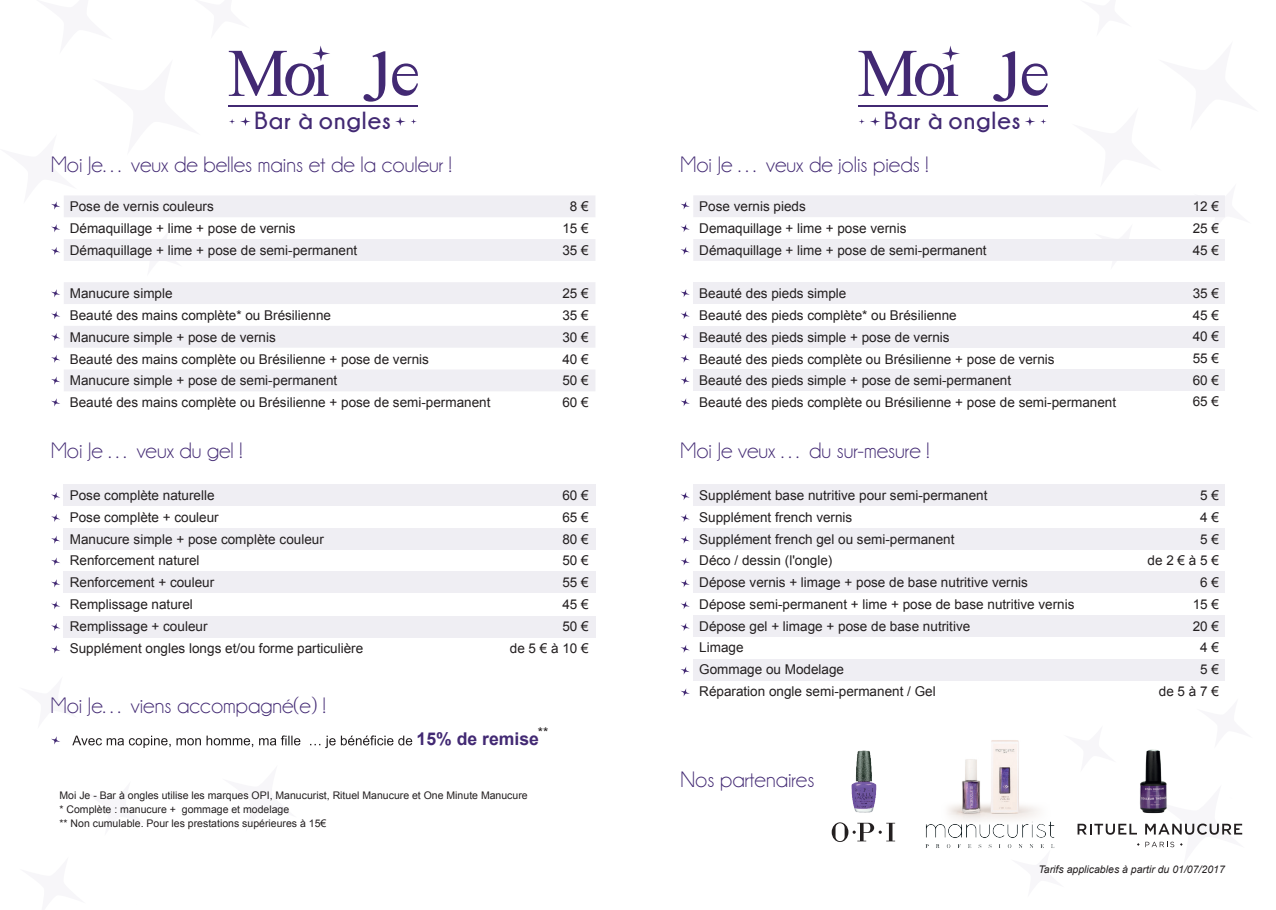
<style>
.page{position:relative;width:1276px;height:910px;background:#fff}
.page>*{position:absolute;margin:0;border:0;box-sizing:border-box;transform-origin:0 0}
.t1{font:700 24.75px "Champagne&Limousines";letter-spacing:.045em;color:#422973}
.t2{font:22.5px "Champagne&Limousines";color:#422973}
.t3{font:700 17.55px "Arial";color:#422973}
.t4{font:13.5px/21.9px "Arial";color:#231f20}
.t5{font:10.5px/13.8px "Arial";color:#231f20}
.t6{font:italic 10.5px "Arial";color:#231f20}
</style>
<div class="page">
<svg style="left:64px;top:282px;width:531px;height:109px;fill:#efeef3"></svg>
<svg style="left:51px;top:289px;width:9px;height:8px"></svg>
<svg style="left:51px;top:355px;width:9px;height:8px"></svg>
<svg style="left:51px;top:311px;width:9px;height:8px"></svg>
<svg style="left:51px;top:376px;width:9px;height:9px"></svg>
<svg style="left:51px;top:333px;width:9px;height:8px"></svg>
<svg style="left:51px;top:398px;width:9px;height:8px"></svg>
<div style="left:454px;top:571px;width:141px;height:22px;background:#efeef3"></div>
<div style="left:64px;top:571px;width:390px;height:22px;background:#efeef3"></div>
<div style="left:454px;top:528px;width:141px;height:22px;background:#efeef3"></div>
<div style="left:64px;top:528px;width:390px;height:22px;background:#efeef3"></div>
<div style="left:454px;top:484px;width:141px;height:22px;background:#efeef3"></div>
<div style="left:64px;top:484px;width:390px;height:22px;background:#efeef3"></div>
<svg style="left:51px;top:492px;width:9px;height:8px"></svg>
<svg style="left:51px;top:514px;width:9px;height:8px"></svg>
<svg style="left:51px;top:536px;width:9px;height:8px"></svg>
<div style="left:454px;top:616px;width:141px;height:21px;background:#efeef3"></div>
<div style="left:64px;top:616px;width:390px;height:21px;background:#efeef3"></div>
<svg style="left:831px;top:822px;width:64px;height:20px"></svg>
<img style="left:925px;top:824px;width:130px;height:24px">
<img style="left:851px;top:750px;width:26px;height:63px">
<img style="left:940px;top:740px;width:115px;height:85px">
<div style="left:1140px;top:369px;width:85px;height:22px;background:#efeef3"></div>
<div style="left:693px;top:369px;width:447px;height:22px;background:#efeef3"></div>
<div style="left:1140px;top:326px;width:85px;height:22px;background:#efeef3"></div>
<div style="left:693px;top:326px;width:447px;height:22px;background:#efeef3"></div>
<div style="left:1140px;top:282px;width:85px;height:22px;background:#efeef3"></div>
<div style="left:693px;top:282px;width:447px;height:22px;background:#efeef3"></div>
<svg style="left:680px;top:289px;width:10px;height:8px"></svg>
<svg style="left:680px;top:355px;width:10px;height:8px"></svg>
<svg style="left:680px;top:311px;width:10px;height:8px"></svg>
<svg style="left:681px;top:376px;width:9px;height:9px"></svg>
<svg style="left:680px;top:333px;width:10px;height:8px"></svg>
<svg style="left:680px;top:398px;width:10px;height:8px"></svg>
<div style="left:1083px;top:659px;width:142px;height:22px;background:#efeef3"></div>
<div style="left:693px;top:659px;width:390px;height:22px;background:#efeef3"></div>
<div style="left:1083px;top:615px;width:142px;height:22px;background:#efeef3"></div>
<div style="left:693px;top:615px;width:390px;height:22px;background:#efeef3"></div>
<div style="left:1083px;top:571px;width:142px;height:22px;background:#efeef3"></div>
<div style="left:693px;top:571px;width:390px;height:22px;background:#efeef3"></div>
<div style="left:1083px;top:528px;width:142px;height:22px;background:#efeef3"></div>
<div style="left:693px;top:528px;width:390px;height:22px;background:#efeef3"></div>
<div style="left:1083px;top:484px;width:142px;height:22px;background:#efeef3"></div>
<div style="left:693px;top:484px;width:390px;height:22px;background:#efeef3"></div>
<svg style="left:680px;top:492px;width:10px;height:8px"></svg>
<svg style="left:681px;top:557px;width:9px;height:9px"></svg>
<svg style="left:680px;top:645px;width:10px;height:8px"></svg>
<svg style="left:680px;top:514px;width:10px;height:8px"></svg>
<svg style="left:680px;top:579px;width:10px;height:8px"></svg>
<svg style="left:681px;top:666px;width:9px;height:9px"></svg>
<svg style="left:680px;top:536px;width:10px;height:8px"></svg>
<svg style="left:680px;top:623px;width:10px;height:8px"></svg>
<svg style="left:680px;top:601px;width:10px;height:8px"></svg>
<svg style="left:680px;top:688px;width:10px;height:8px"></svg>
<svg style="left:1077px;top:824px;width:24px;height:11px"></svg>
<svg style="left:1145px;top:823px;width:98px;height:25px"></svg>
<img style="left:1101px;top:749px;width:107px;height:91px">
<svg style="left:51px;top:45px;width:544px;height:216px"></svg>
<svg style="left:680px;top:45px;width:545px;height:216px"></svg>
<svg style="left:72px;top:735px;width:340px;height:13px"></svg>
<svg style="left:51px;top:736px;width:9px;height:8px"></svg>
<svg style="left:51px;top:579px;width:9px;height:8px"></svg>
<svg style="left:51px;top:601px;width:9px;height:8px"></svg>
<svg style="left:51px;top:645px;width:9px;height:8px"></svg>
<svg style="left:51px;top:557px;width:9px;height:9px"></svg>
<svg style="left:51px;top:623px;width:9px;height:8px"></svg>
<h1 class="t1" style="left:254px;top:106px;width:138px">Bar à ongles</h1>
<h1 class="t1" style="left:884px;top:106px;width:138px">Bar à ongles</h1>
<h2 class="t2" style="left:51px;top:153px;width:402px">Moi Je… veux de belles mains et de la couleur !</h2>
<p class="t4" style="left:70px;top:196px;width:146px">Pose de vernis couleurs</p>
<p class="t4" style="left:570px;top:196px;width:20px">8 €</p>
<p class="t4" style="left:70px;top:218px;width:227px">Démaquillage + lime + pose de vernis</p>
<p class="t4" style="left:562px;top:218px;width:28px">15 €</p>
<p class="t4" style="left:70px;top:239px;width:289px">Démaquillage + lime + pose de semi-permanent</p>
<p class="t4" style="left:562px;top:239px;width:28px">35 €</p>
<p class="t4" style="left:70px;top:282px;width:104px">Manucure simple</p>
<p class="t4" style="left:562px;top:282px;width:28px">25 €</p>
<p class="t4" style="left:70px;top:304px;width:263px">Beauté des mains complète* ou Brésilienne</p>
<p class="t4" style="left:562px;top:304px;width:28px">35 €</p>
<p class="t4" style="left:70px;top:326px;width:207px">Manucure simple + pose de vernis</p>
<p class="t4" style="left:562px;top:326px;width:28px">30 €</p>
<p class="t4" style="left:70px;top:348px;width:361px">Beauté des mains complète ou Brésilienne + pose de vernis</p>
<p class="t4" style="left:562px;top:348px;width:28px">40 €</p>
<p class="t4" style="left:70px;top:370px;width:269px">Manucure simple + pose de semi-permanent</p>
<p class="t4" style="left:562px;top:370px;width:28px">50 €</p>
<p class="t4" style="left:70px;top:392px;width:422px">Beauté des mains complète ou Brésilienne + pose de semi-permanent</p>
<p class="t4" style="left:562px;top:392px;width:28px">60 €</p>
<h2 class="t2" style="left:51px;top:439px;width:193px">Moi Je … veux du gel !</h2>
<p class="t4" style="left:70px;top:484px;width:146px">Pose complète naturelle</p>
<p class="t4" style="left:562px;top:484px;width:28px">60 €</p>
<p class="t4" style="left:70px;top:506px;width:150px">Pose complète + couleur</p>
<p class="t4" style="left:562px;top:506px;width:28px">65 €</p>
<p class="t4" style="left:70px;top:528px;width:255px">Manucure simple + pose complète couleur</p>
<p class="t4" style="left:562px;top:528px;width:28px">80 €</p>
<p class="t4" style="left:70px;top:550px;width:131px">Renforcement naturel</p>
<p class="t4" style="left:562px;top:550px;width:28px">50 €</p>
<p class="t4" style="left:70px;top:572px;width:146px">Renforcement + couleur</p>
<p class="t4" style="left:562px;top:572px;width:28px">55 €</p>
<p class="t4" style="left:70px;top:593px;width:125px">Remplissage naturel</p>
<p class="t4" style="left:562px;top:593px;width:28px">45 €</p>
<p class="t4" style="left:70px;top:615px;width:139px">Remplissage + couleur</p>
<p class="t4" style="left:562px;top:615px;width:28px">50 €</p>
<p class="t4" style="left:70px;top:638px;width:295px">Supplément ongles longs et/ou forme particulière</p>
<p class="t4" style="left:510px;top:638px;width:80px">de 5 € à 10 €</p>
<h2 class="t2" style="left:51px;top:694px;width:276px">Moi Je… viens accompagné(e) !</h2>
<p class="t3" style="left:416px;top:727px;width:133px">15% de remise<sup>**</sup></p>
<p class="t5" style="left:60px;top:789px;width:470px">Moi Je - Bar à ongles utilise les marques OPI, Manucurist, Rituel Manucure et One Minute Manucure * Complète : manucure + gommage et modelage<br>** Non cumulable. Pour les prestations supérieures à 15€</p>
<h2 class="t2" style="left:680px;top:153px;width:249px">Moi Je … veux de jolis pieds !</h2>
<p class="t4" style="left:699px;top:196px;width:108px">Pose vernis pieds</p>
<p class="t4" style="left:1192px;top:196px;width:28px">12 €</p>
<p class="t4" style="left:699px;top:217px;width:209px">Demaquillage + lime + pose vernis</p>
<p class="t4" style="left:1192px;top:217px;width:28px">25 €</p>
<p class="t4" style="left:699px;top:239px;width:289px">Démaquillage + lime + pose de semi-permanent</p>
<p class="t4" style="left:1192px;top:239px;width:28px">45 €</p>
<p class="t4" style="left:699px;top:282px;width:149px">Beauté des pieds simple</p>
<p class="t4" style="left:1192px;top:282px;width:28px">35 €</p>
<p class="t4" style="left:699px;top:304px;width:259px">Beauté des pieds complète* ou Brésilienne</p>
<p class="t4" style="left:1192px;top:304px;width:28px">45 €</p>
<p class="t4" style="left:699px;top:326px;width:418px">Beauté des pieds simple + pose de vernis<br>Beauté des pieds complète ou Brésilienne + pose de vernis<br>Beauté des pieds simple + pose de semi-permanent<br>Beauté des pieds complète ou Brésilienne + pose de semi-permanent</p>
<p class="t4" style="left:1192px;top:325px;width:28px;text-align:justify">40 € 55 € 60 € 65 €</p>
<h2 class="t2" style="left:680px;top:439px;width:250px">Moi Je veux … du sur-mesure !</h2>
<p class="t4" style="left:699px;top:484px;width:290px">Supplément base nutritive pour semi-permanent</p>
<p class="t4" style="left:1200px;top:484px;width:20px">5 €</p>
<p class="t4" style="left:699px;top:506px;width:155px">Supplément french vernis</p>
<p class="t4" style="left:1200px;top:506px;width:20px">4 €</p>
<p class="t4" style="left:699px;top:528px;width:257px">Supplément french gel ou semi-permanent</p>
<p class="t4" style="left:1200px;top:528px;width:20px">5 €</p>
<p class="t4" style="left:699px;top:550px;width:135px">Déco / dessin (l'ongle)</p>
<p class="t4" style="left:1147px;top:550px;width:73px">de 2 € à 5 €</p>
<p class="t4" style="left:699px;top:594px;width:377px">Dépose semi-permanent + lime + pose de base nutritive vernis</p>
<p class="t4" style="left:1192px;top:594px;width:28px">15 €</p>
<p class="t4" style="left:699px;top:572px;width:330px">Dépose vernis + limage + pose de base nutritive vernis</p>
<p class="t4" style="left:1200px;top:572px;width:20px">6 €</p>
<p class="t4" style="left:699px;top:616px;width:272px">Dépose gel + limage + pose de base nutritive</p>
<p class="t4" style="left:1192px;top:616px;width:28px">20 €</p>
<p class="t4" style="left:699px;top:637px;width:46px">Limage</p>
<p class="t4" style="left:1200px;top:637px;width:20px">4 €</p>
<p class="t4" style="left:699px;top:659px;width:146px">Gommage ou Modelage</p>
<p class="t4" style="left:1200px;top:659px;width:20px">5 €</p>
<p class="t4" style="left:699px;top:681px;width:238px">Réparation ongle semi-permanent / Gel</p>
<p class="t4" style="left:1159px;top:681px;width:62px">de 5 à 7 €</p>
<h2 class="t2" style="left:680px;top:768px;width:135px">Nos partenaires</h2>
<p class="t6" style="left:1038px;top:863px;width:188px">Tarifs applicables à partir du 01/07/2017</p>
</div>
